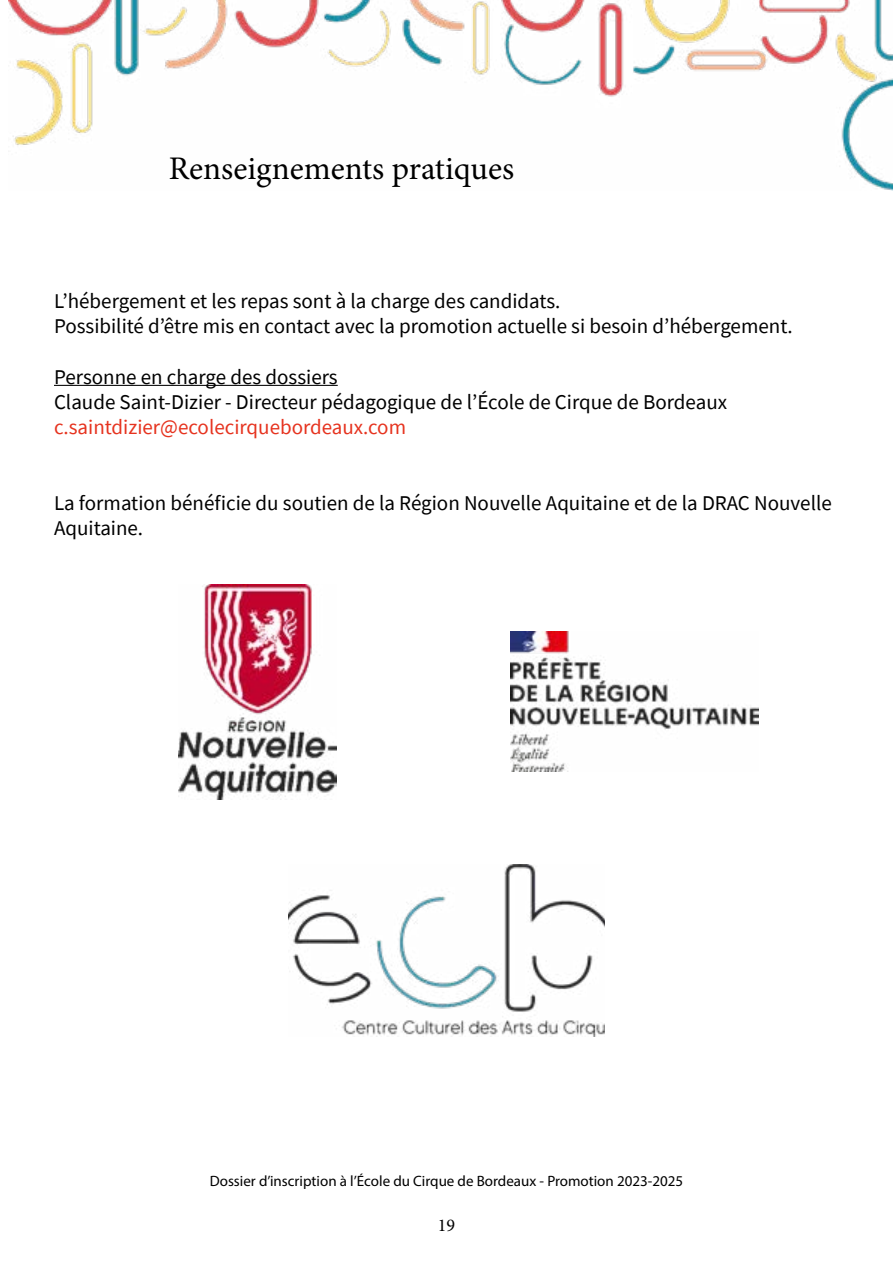
<style>
.page{position:relative;width:893px;height:1263px;background:#fff}
.page>*{position:absolute;margin:0;border:0;box-sizing:border-box;transform-origin:0 0}
.t1{font:33px "Minion Pro";color:#000}
.t2{font:21px/25.2px "Source Sans Pro";color:#000}
.t3{font:21px "Source Sans Pro";color:#e6331f}
.t4{font:18px "Minion Pro";color:#000}
.t5{font:15px "Myriad Pro";color:#000}
</style>
<div class="page">
<img style="left:9px;top:0;width:884px;height:190px">
<hr style="left:54px;top:385px;width:284px;height:1px;background:#000">
<img style="left:510px;top:631px;width:249px;height:140px">
<img style="left:179px;top:585px;width:157px;height:214px">
<img style="left:288px;top:864px;width:317px;height:172px">
<h1 class="t1" style="left:169px;top:146px;width:347px">Renseignements pratiques</h1>
<p class="t2" style="left:54px;top:288px;width:740px">L’hébergement et les repas sont à la charge des candidats.<br>Possibilité d’être mis en contact avec la promotion actuelle si besoin d’hébergement.</p>
<p class="t2" style="left:54px;top:364px;width:675px">Personne en charge des dossiers<br>Claude Saint-Dizier - Directeur pédagogique de l’École de Cirque de Bordeaux</p>
<p class="t3" style="left:54px;top:414px;width:354px">c.saintdizier@ecolecirquebordeaux.com</p>
<p class="t2" style="left:54px;top:490px;width:779px">La formation bénéficie du soutien de la Région Nouvelle Aquitaine et de la DRAC Nouvelle<br>Aquitaine.</p>
<p class="t5" style="left:210px;top:1172px;width:475px">Dossier d’inscription à l’École du Cirque de Bordeaux - Promotion 2023-2025</p>
<p class="t4" style="left:438px;top:1213px;width:19px">19</p>
</div>
